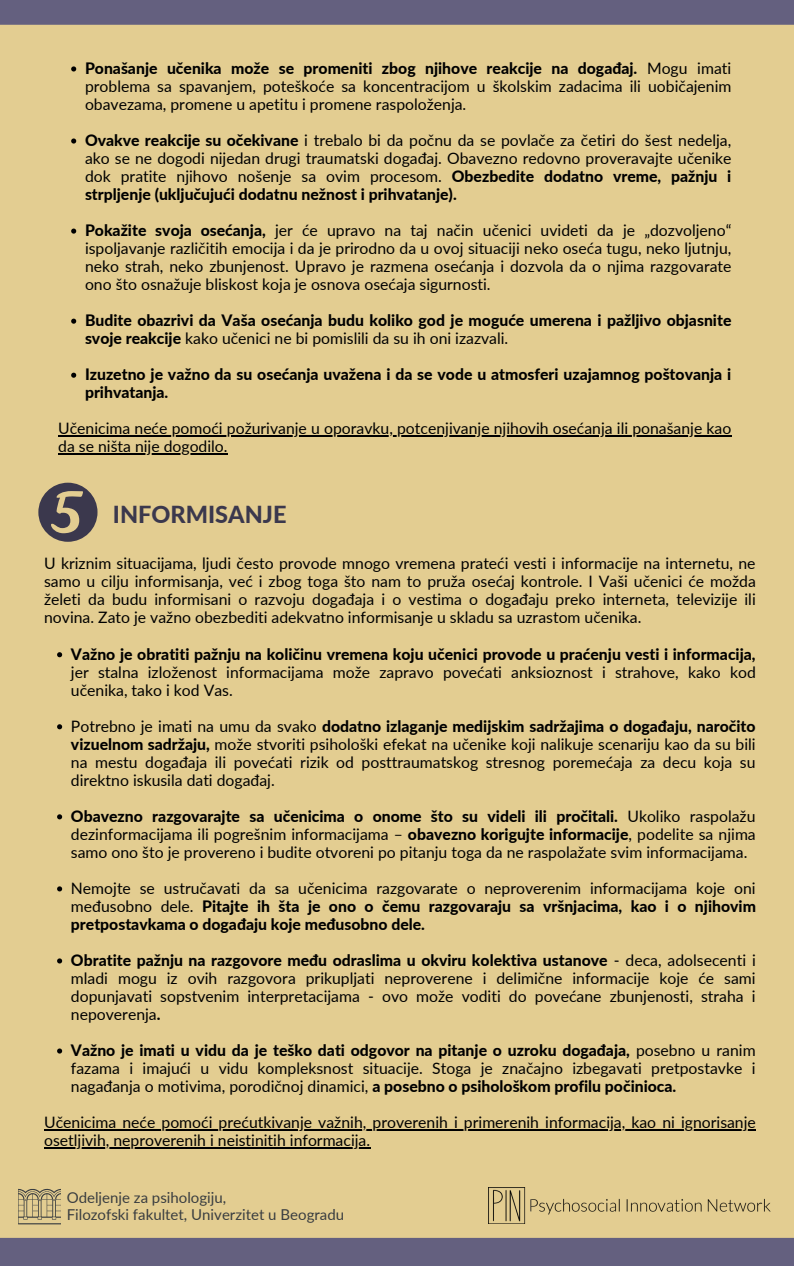
<style>
.page{position:relative;width:794px;height:1266px;background:#fff}
.page>*{position:absolute;margin:0;border:0;box-sizing:border-box;transform-origin:0 0}
.t1{font:800 23.48px "Lato";color:#3b384d}
.t2{font:15.75px/18px "Lato";color:#000;text-align:justify}
.t3{font:800 15.75px/18px "Lato";color:#000}
.t4{font:15px "Lato";color:#393d40}
.s1{font-weight:800}
.s2{font-weight:400}
</style>
<div class="page">
<div style="left:0;top:0;width:793px;height:1266px;background:#e3cd91"></div>
<div style="left:0;top:1238px;width:793px;height:28px;background:#64607f"></div>
<img style="left:488px;top:1187px;width:282px;height:36px">
<svg style="left:18px;top:1189px;width:42px;height:35px"></svg>
<div style="left:0;top:0;width:793px;height:25px;background:#64607f"></div>
<svg style="left:71px;top:66px;width:5px;height:5px"></svg>
<svg style="left:71px;top:138px;width:5px;height:6px"></svg>
<svg style="left:71px;top:229px;width:5px;height:5px"></svg>
<svg style="left:71px;top:319px;width:5px;height:5px"></svg>
<svg style="left:71px;top:373px;width:5px;height:5px"></svg>
<hr style="left:58px;top:435px;width:673px;height:1px;background:#000">
<hr style="left:58px;top:453px;width:169px;height:1px;background:#000">
<svg style="left:38px;top:483px;width:59px;height:59px"></svg>
<svg style="left:57px;top:652px;width:5px;height:5px"></svg>
<svg style="left:57px;top:724px;width:5px;height:5px"></svg>
<svg style="left:57px;top:814px;width:5px;height:5px"></svg>
<svg style="left:57px;top:886px;width:5px;height:5px"></svg>
<svg style="left:57px;top:958px;width:5px;height:5px"></svg>
<svg style="left:57px;top:1048px;width:5px;height:5px"></svg>
<hr style="left:44px;top:1129px;width:711px;height:1px;background:#000">
<hr style="left:44px;top:1147px;width:326px;height:1px;background:#000">
<p class="t2" style="left:85px;top:59px;width:647px"><span class="s1">Ponašanje učenika može se promeniti zbog njihove reakcije na događaj.</span> Mogu imati problema sa spavanjem, poteškoće sa koncentracijom u školskim zadacima ili uobičajenim obavezama, promene u apetitu i promene raspoloženja.</p>
<p class="t2" style="left:85px;top:131px;width:647px"><span class="s1">Ovakve reakcije su očekivane</span> i trebalo bi da počnu da se povlače za četiri do šest nedelja, ako se ne dogodi nijedan drugi traumatski događaj. Obavezno redovno proveravajte učenike dok pratite njihovo nošenje sa ovim procesom. <span class="s1">Obezbedite dodatno vreme, pažnju i strpljenje (uključujući dodatnu nežnost i prihvatanje).</span></p>
<p class="t2" style="left:85px;top:221px;width:647px"><span class="s1">Pokažite svoja osećanja,</span> jer će upravo na taj način učenici uvideti da je „dozvoljeno“ ispoljavanje različitih emocija i da je prirodno da u ovoj situaciji neko oseća tugu, neko ljutnju, neko strah, neko zbunjenost. Upravo je razmena osećanja i dozvola da o njima razgovarate ono što osnažuje bliskost koja je osnova osećaja sigurnosti.</p>
<p class="t3" style="left:85px;top:311px;width:647px">Budite obazrivi da Vaša osećanja budu koliko god je moguće umerena i pažljivo objasnite svoje reakcije <span class="s2">kako učenici ne bi pomislili da su ih oni izazvali.</span></p>
<p class="t3" style="left:85px;top:365px;width:647px">Izuzetno je važno da su osećanja uvažena i da se vode u atmosferi uzajamnog poštovanja i prihvatanja.</p>
<p class="t2" style="left:58px;top:419px;width:674px">Učenicima neće pomoći požurivanje u oporavku, potcenjivanje njihovih osećanja ili ponašanje kao da se ništa nije dogodilo.</p>
<p class="t1" style="left:113px;top:500px;width:175px">INFORMISANJE</p>
<p class="t2" style="left:44px;top:554px;width:712px">U kriznim situacijama, ljudi često provode mnogo vremena prateći vesti i informacije na internetu, ne samo u cilju informisanja, već i zbog toga što nam to pruža osećaj kontrole. I Vaši učenici će možda želeti da budu informisani o razvoju događaja i o vestima o događaju preko interneta, televizije ili novina. Zato je važno obezbediti adekvatno informisanje u skladu sa uzrastom učenika.</p>
<p class="t2" style="left:71px;top:644px;width:686px"><span class="s1">Važno je obratiti pažnju na količinu vremena koju učenici provode u praćenju vesti i informacija, </span>jer stalna izloženost informacijama može zapravo povećati anksioznost i strahove, kako kod učenika, tako i kod Vas.</p>
<p class="t2" style="left:71px;top:716px;width:686px">Potrebno je imati na umu da svako <span class="s1">dodatno izlaganje medijskim sadržajima o događaju, naročito vizuelnom sadržaju,</span> može stvoriti psihološki efekat na učenike koji nalikuje scenariju kao da su bili na mestu događaja ili povećati rizik od posttraumatskog stresnog poremećaja za decu koja su direktno iskusila dati događaj.</p>
<p class="t2" style="left:71px;top:806px;width:686px"><span class="s1">Obavezno razgovarajte sa učenicima o onome što su videli ili pročitali.</span> Ukoliko raspolažu dezinformacijama ili pogrešnim informacijama – <span class="s1">obavezno korigujte informacije</span>, podelite sa njima samo ono što je provereno i budite otvoreni po pitanju toga da ne raspolažate svim informacijama.</p>
<p class="t3" style="left:71px;top:878px;width:686px;text-align:justify"><span class="s2">Nemojte se ustručavati da sa učenicima razgovarate o neproverenim informacijama koje oni međusobno dele.</span> Pitajte ih šta je ono o čemu razgovaraju sa vršnjacima, kao i o njihovim pretpostavkama o događaju koje međusobno dele.</p>
<p class="t2" style="left:71px;top:950px;width:686px"><span class="s1">Obratite pažnju na razgovore među odraslima u okviru kolektiva ustanove</span> - deca, adolsecenti i mladi mogu iz ovih razgovora prikupljati neproverene i delimične informacije koje će sami dopunjavati sopstvenim interpretacijama - ovo može voditi do povećane zbunjenosti, straha i nepoverenja<span class="s1">.</span></p>
<p class="t2" style="left:71px;top:1040px;width:685px"><span class="s1">Važno je imati u vidu da je teško dati odgovor na pitanje o uzroku događaja,</span> posebno u ranim fazama i imajući u vidu kompleksnost situacije. Stoga je značajno izbegavati pretpostavke i nagađanja o motivima, porodičnoj dinamici, <span class="s1">a posebno o psihološkom profilu počinioca.</span></p>
<p class="t2" style="left:44px;top:1112px;width:712px">Učenicima neće pomoći prećutkivanje važnih, proverenih i primerenih informacija, kao ni ignorisanje osetljivih, neproverenih i neistinitih informacija.</p>
<p class="t4" style="left:67px;top:1188px;width:161px">Odeljenje za psihologiju,</p>
<p class="t4" style="left:67px;top:1205px;width:279px">Filozofski fakultet, Univerzitet u Beogradu</p>
</div>
